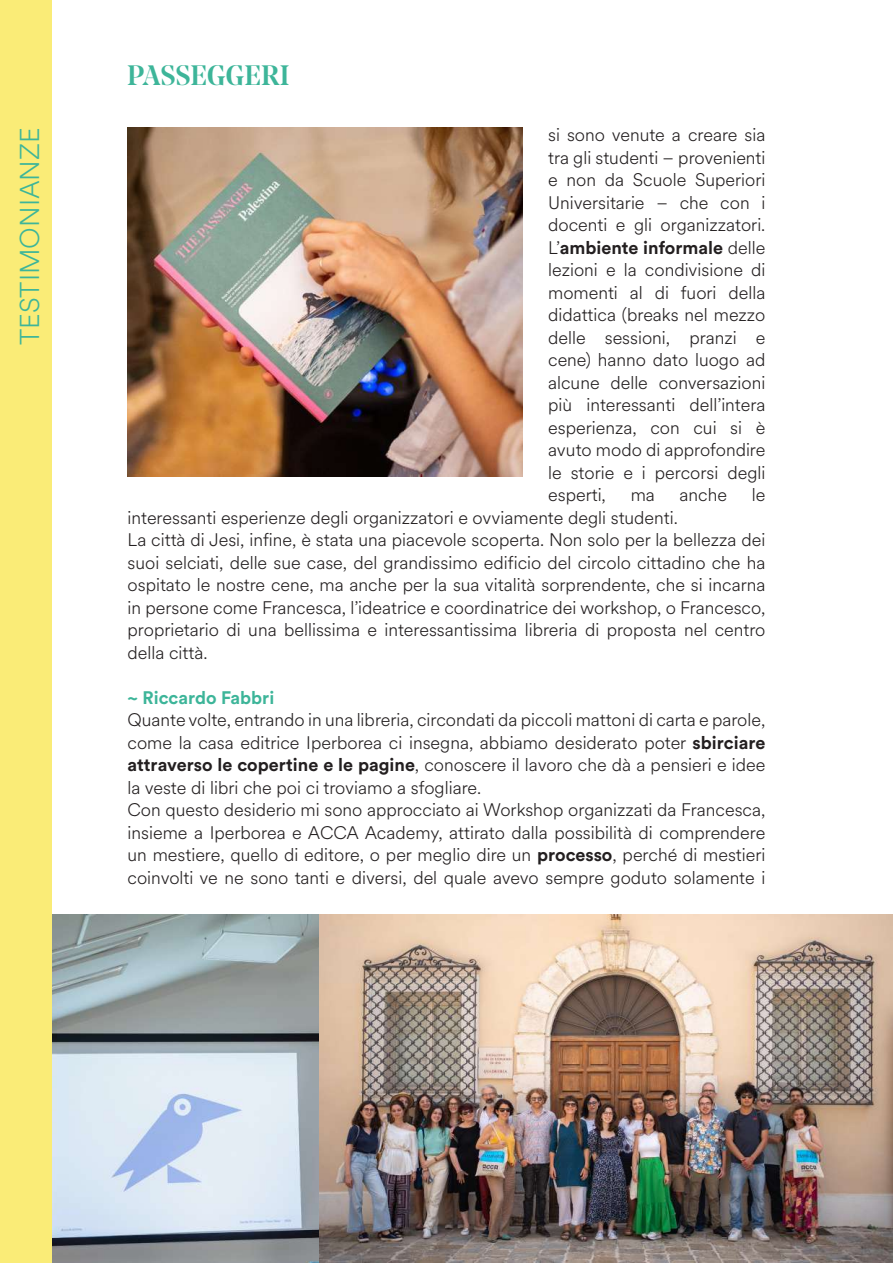
<style>
.page{position:relative;width:893px;height:1263px;background:#fff}
.page>*{position:absolute;margin:0;border:0;box-sizing:border-box;transform-origin:0 0}
.t1{font:500 27.9px "Noe Display";color:#3db599}
.t2{font:300 27px "Circular Spotify Text";color:#3db599}
.t3{font:300 18px/22.5px "Circular Spotify Text";color:#231f20;text-align:justify}
.t4{font:700 18px "Circular Std";color:#231f20}
.t5{font:700 18px "Circular Std";color:#3db599}
.s1{font-family:"Circular Spotify Text";font-weight:300}
.s2{font-family:"Circular Std";font-weight:700}
</style>
<div class="page">
<img style="left:128px;top:128px;width:395px;height:348px">
<img style="left:51px;top:914px;width:842px;height:349px">
<div style="left:0;top:0;width:51px;height:1263px;background:#faec77"></div>
<h2 class="t2" style="left:11px;top:345px;width:219px;rotate:-90deg">TESTIMONIANZE</h2>
<h1 class="t1" style="left:127px;top:63px;width:164px">PASSEGGERI</h1>
<p class="t3" style="left:548px;top:124px;width:219px">si sono venute a creare sia tra gli studenti – provenienti e non da Scuole Superiori Universitarie – che con i docenti e gli organizzatori.</p>
<p class="t4" style="left:548px;top:236px;width:219px"><span class="s1">L’</span>ambiente informale <span class="s1">delle</span></p>
<p class="t3" style="left:548px;top:259px;width:219px">lezioni e la condivisione di momenti al di fuori della didattica (breaks nel mezzo delle sessioni, pranzi e cene) hanno dato luogo ad alcune delle conversazioni più interessanti dell’intera esperienza, con cui si è avuto modo di approfondire le storie e i percorsi degli esperti,</p>
<p class="t3" style="left:631px;top:484px;width:26px">ma</p>
<p class="t3" style="left:680px;top:484px;width:49px">anche</p>
<p class="t3" style="left:752px;top:484px;width:15px">le</p>
<p class="t3" style="left:128px;top:506px;width:639px;text-align:left">interessanti esperienze degli organizzatori e ovviamente degli studenti.<br>La città di Jesi, infine, è stata una piacevole scoperta. Non solo per la bellezza dei suoi selciati, delle sue case, del grandissimo edificio del circolo cittadino che ha ospitato le nostre cene, ma anche per la sua vitalità sorprendente, che si incarna in persone come Francesca, l’ideatrice e coordinatrice dei workshop, o Francesco, proprietario di una bellissima e interessantissima libreria di proposta nel centro della città.</p>
<p class="t5" style="left:128px;top:686px;width:148px">~ Riccardo Fabbri</p>
<p class="t3" style="left:128px;top:709px;width:639px;text-align:left">Quante volte, entrando in una libreria, circondati da piccoli mattoni di carta e parole, come la casa editrice Iperborea ci insegna, abbiamo desiderato poter <span class="s2">sbirciare attraverso le copertine e le pagine</span>, conoscere il lavoro che dà a pensieri e idee la veste di libri che poi ci troviamo a sfogliare.<br>Con questo desiderio mi sono approcciato ai Workshop organizzati da Francesca, insieme a Iperborea e ACCA Academy, attirato dalla possibilità di comprendere un mestiere, quello di editore, o per meglio dire un <span class="s2">processo</span>, perché di mestieri coinvolti ve ne sono tanti e diversi, del quale avevo sempre goduto solamente i</p>
</div>
